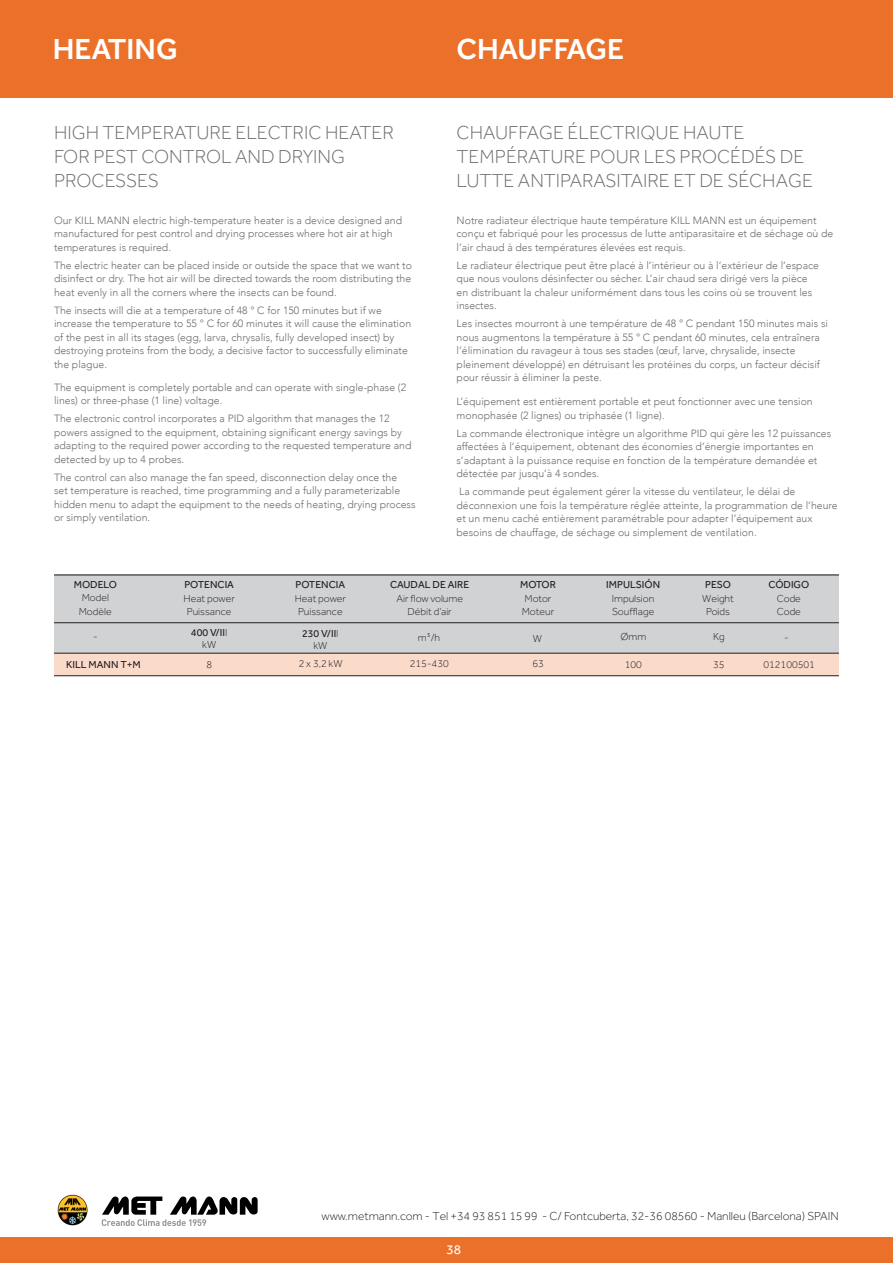
<style>
.page{position:relative;width:893px;height:1263px;background:#fff}
.page>*{position:absolute;margin:0;border:0;box-sizing:border-box;transform-origin:0 0}
.t1{font:500 30px "Effra";color:#fff}
.t2{font:300 19.5px/24px "Effra";color:#6c6d70}
.t3{font:13.5px "Effra";color:#fff}
.t4{font:300 12px "Effra";color:#231f20}
.t5{font:300 10.5px/13.5px "Avenir";color:#6c6d70}
.t6{font:300 10.5px "Effra";color:#231f20}
.t7{font:10.5px "Effra";color:#231f20}
.s1{font-weight:300}
</style>
<div class="page">
<div style="left:0;top:1238px;width:893px;height:25px;background:#eb712a"></div>
<div style="left:0;top:0;width:893px;height:98px;background:#eb712a"></div>
<svg style="left:102px;top:1196px;width:156px;height:30px"></svg>
<img style="left:57px;top:1194px;width:31px;height:32px">
<div style="left:54px;top:653px;width:785px;height:22px;background:#fadbca"></div>
<div style="left:54px;top:575px;width:785px;height:78px;background:#d1d2d4"></div>
<hr style="left:54px;top:675px;width:785px;height:1px;background:#231f20">
<hr style="left:54px;top:622px;width:785px;height:1px;background:#231f20">
<hr style="left:54px;top:575px;width:785px;height:1px;background:#231f20">
<hr style="left:54px;top:653px;width:785px;height:1px;background:#231f20">
<p class="t1" style="left:53px;top:31px;width:126px">HEATING</p>
<p class="t1" style="left:457px;top:31px;width:169px">CHAUFFAGE</p>
<p class="t2" style="left:54px;top:120px;width:341px">HIGH TEMPERATURE ELECTRIC HEATER<br>FOR PEST CONTROL AND DRYING<br>PROCESSES</p>
<p class="t2" style="left:457px;top:120px;width:358px">CHAUFFAGE ÉLECTRIQUE HAUTE<br>TEMPÉRATURE POUR LES PROCÉDÉS DE<br>LUTTE ANTIPARASITAIRE ET DE SÉCHAGE</p>
<p class="t5" style="left:54px;top:213px;width:350px">Our KILL MANN electric high-temperature heater is a device designed and manufactured for pest control and drying processes where hot air at high temperatures is required.</p>
<p class="t5" style="left:54px;top:258px;width:359px;text-align:justify">The electric heater can be placed inside or outside the space that we want to disinfect or dry. The hot air will be directed towards the room distributing the heat evenly in all the corners where the insects can be found.</p>
<p class="t5" style="left:54px;top:303px;width:359px">The insects will die at a temperature of 48 ° C for 150 minutes but if we increase the temperature to 55 ° C for 60 minutes it will cause the elimination of the pest in all its stages (egg, larva, chrysalis, fully developed insect) by destroying proteins from the body, a decisive factor to successfully eliminate the plague.</p>
<p class="t5" style="left:54px;top:381px;width:354px">The equipment is completely portable and can operate with single-phase (2 lines) or three-phase (1 line) voltage.</p>
<p class="t5" style="left:54px;top:412px;width:359px">The electronic control incorporates a PID algorithm that manages the 12 powers assigned to the equipment, obtaining significant energy savings by adapting to the required power according to the requested temperature and detected by up to 4 probes.</p>
<p class="t5" style="left:54px;top:471px;width:363px">The control can also manage the fan speed, disconnection delay once the<br>set temperature is reached, time programming and a fully parameterizable hidden menu to adapt the equipment to the needs of heating, drying process or simply ventilation.</p>
<p class="t5" style="left:457px;top:213px;width:378px">Notre radiateur électrique haute température KILL MANN est un équipement conçu et fabriqué pour les processus de lutte antiparasitaire et de séchage où de l’air chaud à des températures élevées est requis.</p>
<p class="t5" style="left:457px;top:258px;width:364px">Le radiateur électrique peut être placé à l’intérieur ou à l’extérieur de l’espace que nous voulons désinfecter ou sécher. L’air chaud sera dirigé vers la pièce en distribuant la chaleur uniformément dans tous les coins où se trouvent les insectes.</p>
<p class="t5" style="left:457px;top:317px;width:373px">Les insectes mourront à une température de 48 ° C pendant 150 minutes mais si nous augmentons la température à 55 ° C pendant 60 minutes, cela entraînera l’élimination du ravageur à tous ses stades (œuf, larve, chrysalide, insecte pleinement développé) en détruisant les protéines du corps, un facteur décisif pour réussir à éliminer la peste.</p>
<p class="t5" style="left:456px;top:395px;width:358px">L’équipement est entièrement portable et peut fonctionner avec une tension monophasée (2 lignes) ou triphasée (1 ligne).</p>
<p class="t5" style="left:456px;top:426px;width:376px">La commande électronique intègre un algorithme PID qui gère les 12 puissances affectées à l’équipement, obtenant des économies d’énergie importantes en s’adaptant à la puissance requise en fonction de la température demandée et détectée par jusqu’à 4 sondes.</p>
<p class="t5" style="left:456px;top:485px;width:383px">La commande peut également gérer la vitesse du ventilateur, le délai de déconnexion une fois la température réglée atteinte, la programmation de l’heure et un menu caché entièrement paramétrable pour adapter l’équipement aux besoins de chauffage, de séchage ou simplement de ventilation.</p>
<p class="t7" style="left:74px;top:578px;width:45px">MODELO</p>
<p class="t6" style="left:82px;top:592px;width:29px">Model</p>
<p class="t6" style="left:79px;top:605px;width:34px">Modèle</p>
<p class="t7" style="left:184px;top:579px;width:51px">POTENCIA</p>
<p class="t6" style="left:184px;top:592px;width:53px">Heat power</p>
<p class="t6" style="left:187px;top:606px;width:46px">Puissance</p>
<p class="t7" style="left:296px;top:579px;width:51px">POTENCIA</p>
<p class="t6" style="left:295px;top:592px;width:53px">Heat power</p>
<p class="t6" style="left:298px;top:606px;width:46px">Puissance</p>
<p class="t7" style="left:390px;top:579px;width:81px">CAUDAL DE AIRE</p>
<p class="t6" style="left:396px;top:592px;width:68px">Air flow volume</p>
<p class="t6" style="left:408px;top:606px;width:46px">Débit d’air</p>
<p class="t7" style="left:520px;top:579px;width:37px">MOTOR</p>
<p class="t6" style="left:525px;top:592px;width:28px">Motor</p>
<p class="t6" style="left:522px;top:606px;width:34px">Moteur</p>
<p class="t7" style="left:606px;top:579px;width:55px">IMPULSIÓN</p>
<p class="t6" style="left:612px;top:592px;width:44px">Impulsion</p>
<p class="t6" style="left:612px;top:606px;width:44px">Soufflage</p>
<p class="t7" style="left:705px;top:578px;width:27px">PESO</p>
<p class="t6" style="left:702px;top:592px;width:33px">Weight</p>
<p class="t6" style="left:706px;top:606px;width:25px">Poids</p>
<p class="t7" style="left:768px;top:579px;width:42px">CÓDIGO</p>
<p class="t6" style="left:777px;top:592px;width:26px">Code</p>
<p class="t6" style="left:777px;top:606px;width:26px">Code</p>
<p class="t7" style="left:191px;top:626px;width:38px">400 V/II<span class="s1">I</span></p>
<p class="t6" style="left:202px;top:638px;width:15px">kW</p>
<p class="t7" style="left:302px;top:627px;width:38px">230 V/II<span class="s1">I</span></p>
<p class="t6" style="left:313px;top:639px;width:15px">kW</p>
<p class="t6" style="left:418px;top:631px;width:24px">m3/h</p>
<p class="t6" style="left:533px;top:632px;width:11px">W</p>
<p class="t6" style="left:93px;top:630px;width:6px">-</p>
<p class="t6" style="left:620px;top:631px;width:27px">Ømm</p>
<p class="t6" style="left:713px;top:631px;width:13px">Kg</p>
<p class="t6" style="left:784px;top:632px;width:6px">-</p>
<p class="t7" style="left:66px;top:658px;width:76px">KILL MANN T+M</p>
<p class="t6" style="left:206px;top:659px;width:7px">8</p>
<p class="t6" style="left:299px;top:658px;width:45px">2 x 3,2 kW</p>
<p class="t6" style="left:410px;top:658px;width:40px">215-430</p>
<p class="t6" style="left:532px;top:658px;width:13px">63</p>
<p class="t6" style="left:625px;top:658px;width:19px">100</p>
<p class="t6" style="left:713px;top:658px;width:13px">35</p>
<p class="t6" style="left:763px;top:658px;width:53px">012100501</p>
<p class="t4" style="left:322px;top:1209px;width:519px">www.metmann.com - Tel +34 93 851 15 99 - C/ Fontcuberta, 32-36 08560 - Manlleu (Barcelona) SPAIN</p>
<p class="t3" style="left:446px;top:1241px;width:16px">38</p>
</div>
